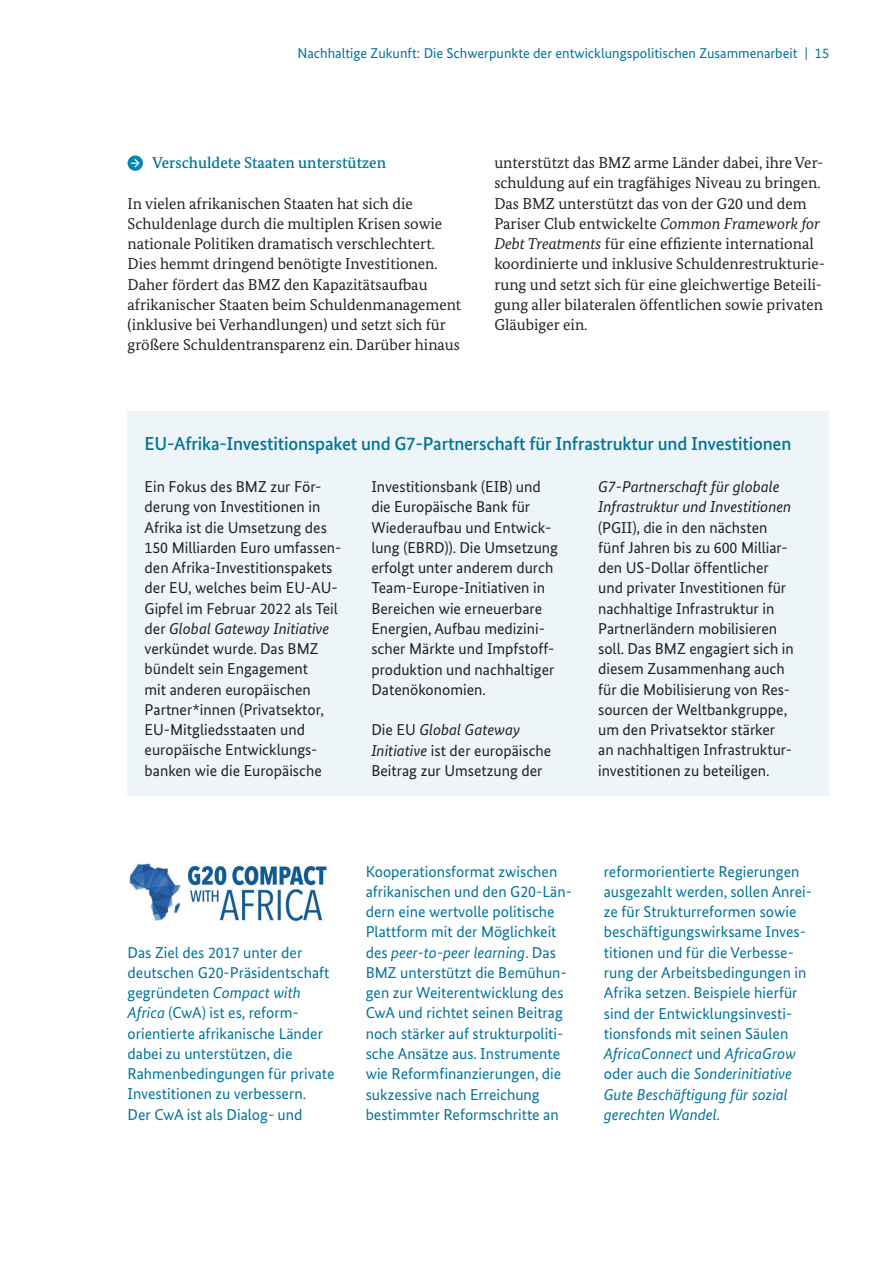
<style>
.page{position:relative;width:893px;height:1263px;background:#fff}
.page>*{position:absolute;margin:0;border:0;box-sizing:border-box;transform-origin:0 0}
.H4_ja_Titel_Kasten{font:500 18.75px "Bundes Sans";letter-spacing:-.01em;color:#00739a}
.bmz_04_Copytext{font:15.75px/20.2px "Bundes Sans";color:#231f20}
.H4_ja_Titel_Kasten-2{font:15.75px/20.2px "Bundes Sans";color:#00739a}
.bmz_04_Copytext-2{font:15.75px/20.2px "Bundes Serif";color:#231f20}
.Untertitel_neu{font:500 15.75px "Bundes Serif";color:#00739a}
.t1{font:14.25px "Bundes Sans";color:#00739a}
.s1{font-style:italic}
</style>
<div class="page">
<svg style="left:128px;top:155px;width:15px;height:16px"></svg>
<div style="left:128px;top:411px;width:701px;height:385px;background:#edf5f8"></div>
<img style="left:129px;top:863px;width:198px;height:59px">
<p class="t1" style="left:297px;top:44px;width:533px">Nachhaltige Zukunft: Die Schwerpunkte der entwicklungspolitischen Zusammenarbeit | 15</p>
<p class="Untertitel_neu" style="left:152px;top:153px;width:235px">Verschuldete Staaten unterstützen</p>
<p class="bmz_04_Copytext-2" style="left:128px;top:193px;width:335px">In vielen afrikanischen Staaten hat sich die Schuldenlage durch die multiplen Krisen sowie nationale Politiken dramatisch verschlechtert.<br>Dies hemmt dringend benötigte Investitionen.<br>Daher fördert das BMZ den Kapazitätsaufbau afrikanischer Staaten beim Schuldenmanagement (inklusive bei Verhandlungen) und setzt sich für größere Schuldentransparenz ein. Darüber hinaus</p>
<p class="bmz_04_Copytext-2" style="left:494px;top:152px;width:332px">unterstützt das BMZ arme Länder dabei, ihre Ver&shy;schuldung auf ein tragfähiges Niveau zu bringen.<br>Das BMZ unterstützt das von der G20 und dem Pariser Club entwickelte <span class="s1">Common Framework for Debt Treatments</span> für eine effiziente international koordinierte und inklusive Schuldenrestrukturie&shy;rung und setzt sich für eine gleichwertige Beteili&shy;gung aller bilateralen öffentlichen sowie privaten Gläubiger ein.</p>
<p class="H4_ja_Titel_Kasten" style="left:145px;top:432px;width:648px">EU-Afrika-Investitionspaket und G7-Partnerschaft für Infrastruktur und Investitionen</p>
<p class="bmz_04_Copytext" style="left:145px;top:476px;width:198px">Ein Fokus des BMZ zur För&shy;derung von Investitionen in<br>Afrika ist die Umsetzung des<br>150 Milliarden Euro umfassen&shy;den Afrika-Investitionspakets der EU, welches beim EU-AU-<br>Gipfel im Februar 2022 als Teil der <span class="s1">Global Gateway Initiative </span>verkündet wurde. Das BMZ bündelt sein Engagement<br>mit anderen europäischen<br>Partner*innen (Privatsektor,<br>EU-Mitgliedsstaaten und europäische Entwicklungs&shy;banken wie die Europäische</p>
<p class="bmz_04_Copytext" style="left:371px;top:476px;width:188px">Investitionsbank (EIB) und die Europäische Bank für<br>Wiederaufbau und Entwick&shy;lung (EBRD)). Die Umsetzung erfolgt unter anderem durch<br>Team-Europe-Initiativen in<br>Bereichen wie erneuerbare<br>Energien, Aufbau medizini&shy;scher Märkte und Impfstoff&shy;produktion und nachhaltiger<br>Datenökonomien.</p>
<p class="bmz_04_Copytext" style="left:598px;top:476px;width:197px"><span class="s1">G7-Partnerschaft für globale<br>Infrastruktur und Investitionen </span>(PGII), die in den nächsten fünf Jahren bis zu 600 Milliar&shy;den US-Dollar öffentlicher und privater Investitionen für nachhaltige Infrastruktur in<br>Partnerländern mobilisieren soll. Das BMZ engagiert sich in diesem Zusammenhang auch für die Mobilisierung von Res&shy;sourcen der Weltbankgruppe, um den Privatsektor stärker an nachhaltigen Infrastruktur&shy;investitionen zu beteiligen.</p>
<p class="bmz_04_Copytext" style="left:371px;top:719px;width:182px">Die EU <span class="s1">Global Gateway<br>Initiative</span> ist der europäische<br>Beitrag zur Umsetzung der</p>
<p class="H4_ja_Titel_Kasten-2" style="left:128px;top:942px;width:209px">Das Ziel des 2017 unter der deutschen G20-Präsidentschaft gegründeten <span class="s1">Compact with<br>Africa</span> (CwA) ist es, reform&shy;orientierte afrikanische Länder dabei zu unterstützen, die<br>Rahmenbedingungen für private<br>Investitionen zu verbessern.<br>Der CwA ist als Dialog- und</p>
<p class="H4_ja_Titel_Kasten-2" style="left:366px;top:861px;width:208px">Kooperationsformat zwischen afrikanischen und den G20-Län&shy;dern eine wertvolle politische<br>Plattform mit der Möglichkeit des <span class="s1">peer-to-peer learning</span>. Das<br>BMZ unterstützt die Bemühun&shy;gen zur Weiterentwicklung des<br>CwA und richtet seinen Beitrag noch stärker auf strukturpoliti&shy;sche Ansätze aus. Instrumente wie Reformfinanzierungen, die sukzessive nach Erreichung bestimmter Reformschritte an</p>
<p class="H4_ja_Titel_Kasten-2" style="left:604px;top:861px;width:210px">reformorientierte Regierungen ausgezahlt werden, sollen Anrei&shy;ze für Strukturreformen sowie beschäftigungswirksame Inves&shy;titionen und für die Verbesse&shy;rung der Arbeitsbedingungen in<br>Afrika setzen. Beispiele hierfür sind der Entwicklungsinvesti&shy;tionsfonds mit seinen Säulen<br><span class="s1">AfricaConnect</span> und <span class="s1">AfricaGrow </span>oder auch die <span class="s1">Sonderinitiative<br>Gute Beschäftigung für sozial gerechten Wandel</span>.</p>
</div>
